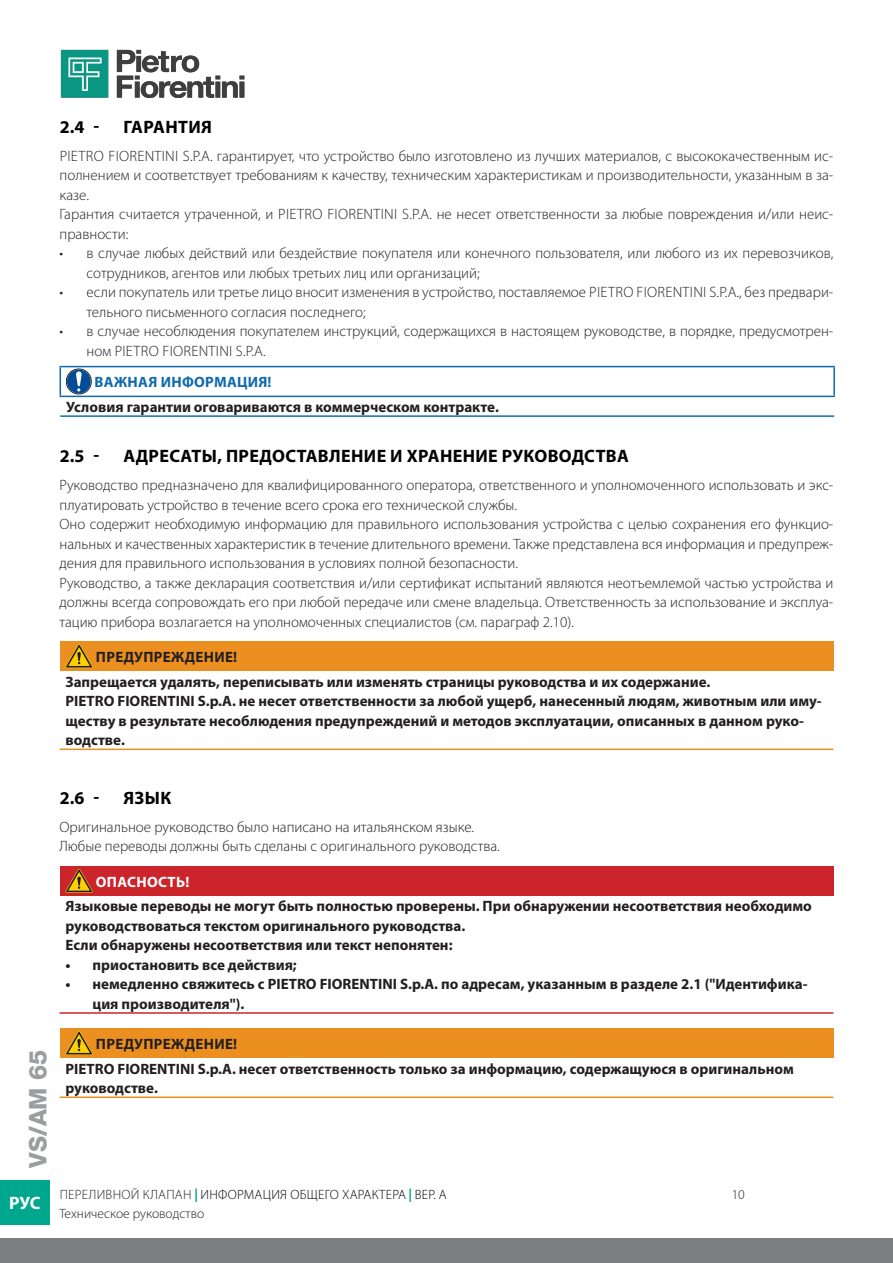
<style>
.page{position:relative;width:893px;height:1263px;background:#fff}
.page>*{position:absolute;margin:0;border:0;box-sizing:border-box;transform-origin:0 0}
.t1{font:800 24px "Helvetica Neue LT Pro";color:#9b9d9e}
.t2{font:700 18px "Myriad Pro";letter-spacing:.02em;color:#000}
.t3{font:700 18px "Myriad Pro";color:#fff}
.Corpo_Testo_Helvetica_Neue_LT_Pro_45_Lig{font:300 15px/19.5px "Myriad Pro";color:#231f20}
.Helvetica_Neue_LT_Pro_75_Bold_10_Sx_Nero{font:700 15px/19.5px "Myriad Pro";color:#231f20}
.Helvetica_Neue_LT_Pro_75_Bold_10_Sx_AVVE{font:700 15px "Myriad Pro";letter-spacing:.02em;color:#231f20}
.Helvetica_Neue_LT_Pro_75_Bold_10_Sx_AVVI{font:700 15px "Myriad Pro";letter-spacing:.02em;color:#106bac}
.Helvetica_Neue_LT_Pro_75_Bold_10_Sx_PERI{font:700 15px "Myriad Pro";letter-spacing:.02em;color:#fff}
.t4{font:300 13.5px/18.6px "Myriad Pro";letter-spacing:.02em;color:#231f20}
.s1{font-family:"Helvetica Neue LT Pro";font-weight:700;color:#00a78f}
.s2{color:#000}
</style>
<div class="page">
<img style="left:60px;top:49px;width:185px;height:49px">
<div style="left:0;top:1238px;width:893px;height:25px;background:#7c7f80"></div>
<div style="left:0;top:1180px;width:50px;height:45px;background:#00a78f"></div>
<hr style="left:60px;top:415px;width:774px;height:2px;background:#106bac">
<hr style="left:60px;top:366px;width:775px;height:1px;background:#106bac">
<svg style="left:60px;top:367px;width:1px;height:29px"></svg>
<hr style="left:833px;top:367px;width:2px;height:29px;background:#106bac">
<hr style="left:60px;top:396px;width:775px;height:1px;background:#106bac">
<svg style="left:66px;top:369px;width:25px;height:25px"></svg>
<div style="left:66px;top:369px;width:25px;height:25px;border:1px solid #231f20;border-radius:50%"></div>
<div style="left:67px;top:370px;width:24px;height:23px;background:#004c97;border-radius:50%"></div>
<svg style="left:76px;top:371px;width:6px;height:20px"></svg>
<div style="left:60px;top:641px;width:773px;height:30px;background:#ec8f21"></div>
<hr style="left:60px;top:748px;width:773px;height:2px;background:#ec8f21">
<svg style="left:66px;top:644px;width:27px;height:24px"></svg>
<div style="left:60px;top:866px;width:773px;height:30px;background:#cb242b"></div>
<hr style="left:60px;top:1012px;width:773px;height:2px;background:#cb242b">
<svg style="left:66px;top:869px;width:27px;height:24px"></svg>
<div style="left:60px;top:1028px;width:773px;height:30px;background:#ec8f21"></div>
<hr style="left:60px;top:1096px;width:773px;height:2px;background:#ec8f21">
<svg style="left:66px;top:1031px;width:27px;height:24px"></svg>
<p class="t2" style="left:60px;top:115px;width:41px">2.4 -</p>
<p class="t2" style="left:123px;top:115px;width:90px">ГАРАНТИЯ</p>
<p class="Corpo_Testo_Helvetica_Neue_LT_Pro_45_Lig" style="left:60px;top:146px;width:775px;text-align:justify">PIETRO FIORENTINI S.p.A. гарантирует, что устройство было изготовлено из лучших материалов, с высококачественным ис&shy;полнением и соответствует требованиям к качеству, техническим характеристикам и производительности, указанным в за&shy;казе.</p>
<p class="Corpo_Testo_Helvetica_Neue_LT_Pro_45_Lig" style="left:60px;top:204px;width:775px">Гарантия считается утраченной, и PIETRO FIORENTINI S.p.A. не несет ответственности за любые повреждения и/или неис&shy;правности:</p>
<p class="Corpo_Testo_Helvetica_Neue_LT_Pro_45_Lig" style="left:87px;top:243px;width:748px;text-indent:-27px">• в случае любых действий или бездействие покупателя или конечного пользователя, или любого из их перевозчиков, сотрудников, агентов или любых третьих лиц или организаций;</p>
<p class="Corpo_Testo_Helvetica_Neue_LT_Pro_45_Lig" style="left:87px;top:282px;width:748px;text-indent:-27px">• если покупатель или третье лицо вносит изменения в устройство, поставляемое PIETRO FIORENTINI S.p.A., без предвари&shy;тельного письменного согласия последнего;</p>
<p class="Corpo_Testo_Helvetica_Neue_LT_Pro_45_Lig" style="left:87px;top:321px;width:748px;text-indent:-27px">• в случае несоблюдения покупателем инструкций, содержащихся в настоящем руководстве, в порядке, предусмотрен&shy;ном PIETRO FIORENTINI S.p.A.</p>
<p class="Helvetica_Neue_LT_Pro_75_Bold_10_Sx_AVVI" style="left:95px;top:372px;width:179px">ВАЖНАЯ ИНФОРМАЦИЯ!</p>
<p class="Helvetica_Neue_LT_Pro_75_Bold_10_Sx_Nero" style="left:66px;top:397px;width:434px">Условия гарантии оговариваются в коммерческом контракте.</p>
<p class="t2" style="left:60px;top:444px;width:41px">2.5 -</p>
<p class="t2" style="left:123px;top:444px;width:507px">АДРЕСАТЫ, ПРЕДОСТАВЛЕНИЕ И ХРАНЕНИЕ РУКОВОДСТВА</p>
<p class="Corpo_Testo_Helvetica_Neue_LT_Pro_45_Lig" style="left:60px;top:475px;width:775px">Руководство предназначено для квалифицированного оператора, ответственного и уполномоченного использовать и экс&shy;плуатировать устройство в течение всего срока его технической службы.</p>
<p class="Corpo_Testo_Helvetica_Neue_LT_Pro_45_Lig" style="left:60px;top:514px;width:775px;text-align:justify">Оно содержит необходимую информацию для правильного использования устройства с целью сохранения его функцио&shy;нальных и качественных характеристик в течение длительного времени. Также представлена вся информация и предупреж&shy;дения для правильного использования в условиях полной безопасности.</p>
<p class="Corpo_Testo_Helvetica_Neue_LT_Pro_45_Lig" style="left:60px;top:573px;width:775px;text-align:justify">Руководство, а также декларация соответствия и/или сертификат испытаний являются неотъемлемой частью устройства и должны всегда сопровождать его при любой передаче или смене владельца. Ответственность за использование и эксплуа&shy;тацию прибора возлагается на уполномоченных специалистов (см. параграф 2.10).</p>
<p class="Helvetica_Neue_LT_Pro_75_Bold_10_Sx_AVVE" style="left:96px;top:647px;width:143px">ПРЕДУПРЕЖДЕНИЕ!</p>
<p class="Helvetica_Neue_LT_Pro_75_Bold_10_Sx_Nero" style="left:66px;top:671px;width:646px">Запрещается удалять, переписывать или изменять страницы руководства и их содержание.</p>
<p class="Helvetica_Neue_LT_Pro_75_Bold_10_Sx_Nero" style="left:66px;top:691px;width:757px">PIETRO FIORENTINI S.p.A. не несет ответственности за любой ущерб, нанесенный людям, животным или иму&shy;ществу в результате несоблюдения предупреждений и методов эксплуатации, описанных в данном руко&shy;водстве.</p>
<p class="t2" style="left:60px;top:786px;width:41px">2.6 -</p>
<p class="t2" style="left:123px;top:786px;width:49px">ЯЗЫК</p>
<p class="Corpo_Testo_Helvetica_Neue_LT_Pro_45_Lig" style="left:60px;top:817px;width:416px">Оригинальное руководство было написано на итальянском языке.</p>
<p class="Corpo_Testo_Helvetica_Neue_LT_Pro_45_Lig" style="left:60px;top:836px;width:442px">Любые переводы должны быть сделаны с оригинального руководства.</p>
<p class="Helvetica_Neue_LT_Pro_75_Bold_10_Sx_PERI" style="left:96px;top:872px;width:95px">ОПАСНОСТЬ!</p>
<p class="Helvetica_Neue_LT_Pro_75_Bold_10_Sx_Nero" style="left:66px;top:896px;width:748px">Языковые переводы не могут быть полностью проверены. При обнаружении несоответствия необходимо руководствоваться текстом оригинального руководства.</p>
<p class="Helvetica_Neue_LT_Pro_75_Bold_10_Sx_Nero" style="left:66px;top:935px;width:389px">Если обнаружены несоответствия или текст непонятен:</p>
<p class="Helvetica_Neue_LT_Pro_75_Bold_10_Sx_Nero" style="left:66px;top:954px;width:233px">• приостановить все действия;</p>
<p class="Helvetica_Neue_LT_Pro_75_Bold_10_Sx_Nero" style="left:93px;top:974px;width:716px;text-indent:-27px">• немедленно свяжитесь с PIETRO FIORENTINI S.p.A. по адресам, указанным в разделе 2.1 ("Идентифика&shy;ция производителя").</p>
<p class="Helvetica_Neue_LT_Pro_75_Bold_10_Sx_AVVE" style="left:96px;top:1034px;width:143px">ПРЕДУПРЕЖДЕНИЕ!</p>
<p class="Helvetica_Neue_LT_Pro_75_Bold_10_Sx_Nero" style="left:66px;top:1058px;width:730px">PIETRO FIORENTINI S.p.A. несет ответственность только за информацию, содержащуюся в оригинальном руководстве.</p>
<h1 class="t1" style="left:24px;top:1168px;width:120px;rotate:-90deg">VS/AM 65</h1>
<p class="t3" style="left:9px;top:1191px;width:33px">РУС</p>
<p class="t4" style="left:60px;top:1185px;width:389px">ПЕРЕЛИВНОЙ КЛАПАН <span class="s1">|</span> <span class="s2">ИНФОРМАЦИЯ ОБЩЕГО ХАРАКТЕРА</span> <span class="s1">|</span> <span class="s2">ВЕР. A<br></span>Техническое руководство</p>
<p class="t4" style="left:732px;top:1185px;width:15px">10</p>
</div>
